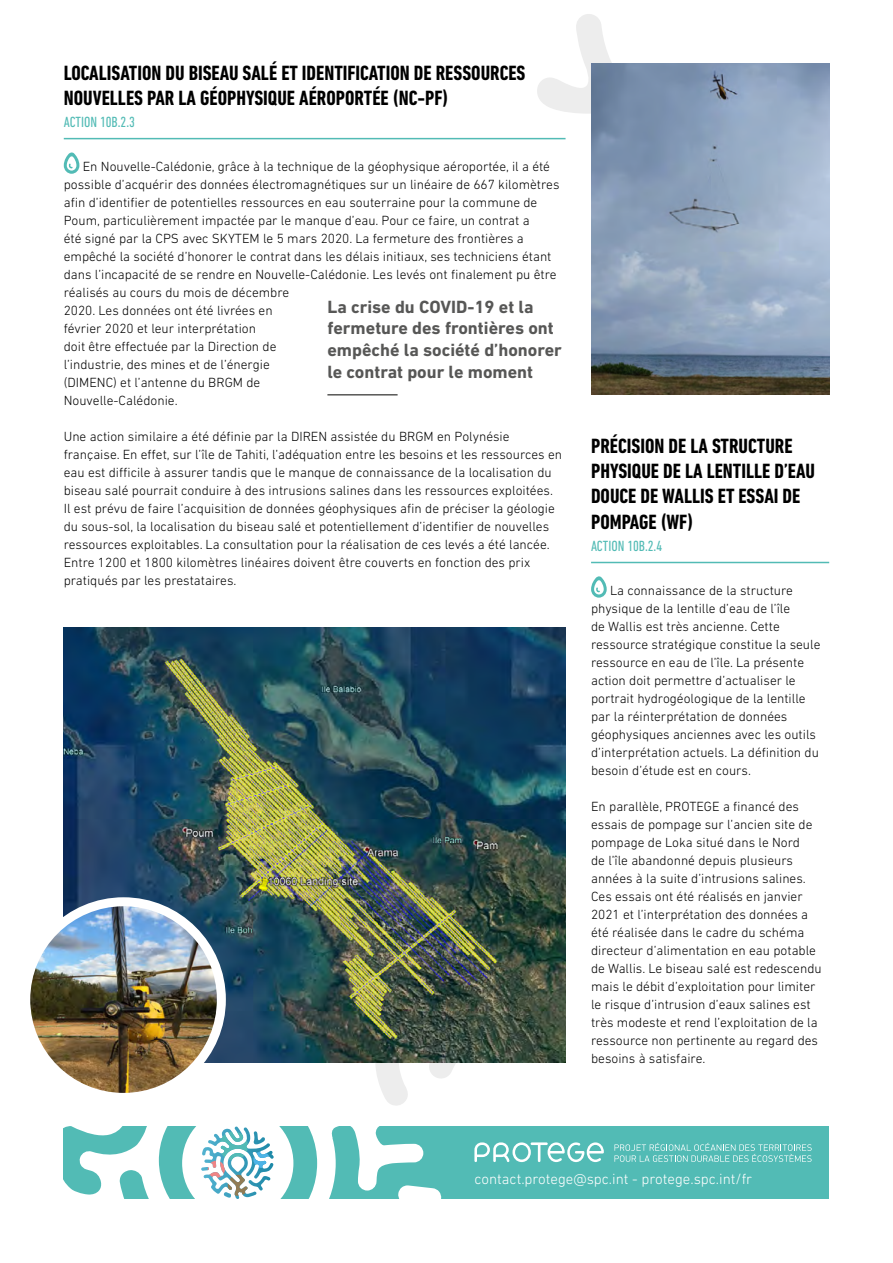
<style>
.page{position:relative;width:893px;height:1263px;background:#fff}
.page>*{position:absolute;margin:0;border:0;box-sizing:border-box;transform-origin:0 0}
.t1{font:700 condensed 21px/25.2px "DIN Next LT Pro";color:#000}
.t2{font:700 18px/21.6px "DIN Next LT Pro";color:#575756}
.t3{font:300 15px "DIN Next LT Pro";color:#fff}
.t4{font:condensed 15px "DIN Next LT Pro";color:#52bbb5}
.t5{font:300 13.5px/18px "DIN Next LT Pro";color:#000}
</style>
<div class="page">
<svg style="left:375px;top:1063px;width:81px;height:43px"></svg>
<svg style="left:537px;top:14px;width:93px;height:100px"></svg>
<div style="left:64px;top:1126px;width:765px;height:73px;background:#52bbb5"></div>
<svg style="left:64px;top:1126px;width:377px;height:73px"></svg>
<svg style="left:474px;top:1142px;width:130px;height:20px"></svg>
<svg style="left:614px;top:1143px;width:198px;height:19px"></svg>
<hr style="left:64px;top:138px;width:502px;height:1px;background:#52bbb5">
<svg style="left:64px;top:152px;width:15px;height:22px"></svg>
<hr style="left:591px;top:562px;width:238px;height:1px;background:#52bbb5">
<svg style="left:591px;top:576px;width:16px;height:22px"></svg>
<hr style="left:327px;top:394px;width:71px;height:2px;background:#575756">
<img style="left:591px;top:64px;width:238px;height:330px">
<img style="left:64px;top:627px;width:502px;height:436px">
<img style="left:31px;top:902px;width:190px;height:190px">
<div style="left:21px;top:897px;width:205px;height:205px;border:9px solid #fff;border-radius:50%"></div>
<h1 class="t1" style="left:64px;top:60px;width:463px">LOCALISATION DU BISEAU SALÉ ET IDENTIFICATION DE RESSOURCES<br>NOUVELLES PAR LA GÉOPHYSIQUE AÉROPORTÉE (NC-PF)</h1>
<p class="t4" style="left:64px;top:114px;width:73px">ACTION 10B.2.3</p>
<p class="t5" style="left:64px;top:157px;width:497px;text-indent:19px">En Nouvelle-Calédonie, grâce à la technique de la géophysique aéroportée, il a été possible d’acquérir des données électromagnétiques sur un linéaire de 667 kilomètres afin d’identifier de potentielles ressources en eau souterraine pour la commune de Poum, particulièrement impactée par le manque d’eau. Pour ce faire, un contrat a<br>été signé par la CPS avec SKYTEM le 5 mars 2020. La fermeture des frontières a empêché la société d’honorer le contrat dans les délais initiaux, ses techniciens étant dans l’incapacité de se rendre en Nouvelle-Calédonie. Les levés ont finalement pu être réalisés au cours du mois de décembre<br>2020. Les données ont été livrées en<br>février 2020 et leur interprétation<br>doit être effectuée par la Direction de<br>l’industrie, des mines et de l’énergie<br>(DIMENC) et l’antenne du BRGM de<br>Nouvelle-Calédonie.</p>
<p class="t5" style="left:64px;top:427px;width:500px">Une action similaire a été définie par la DIREN assistée du BRGM en Polynésie française. En effet, sur l’île de Tahiti, l’adéquation entre les besoins et les ressources en eau est difficile à assurer tandis que le manque de connaissance de la localisation du biseau salé pourrait conduire à des intrusions salines dans les ressources exploitées.<br>Il est prévu de faire l’acquisition de données géophysiques afin de préciser la géologie du sous-sol, la localisation du biseau salé et potentiellement d’identifier de nouvelles ressources exploitables. La consultation pour la réalisation de ces levés a été lancée.<br>Entre 1200 et 1800 kilomètres linéaires doivent être couverts en fonction des prix pratiqués par les prestataires.</p>
<h1 class="t1" style="left:591px;top:433px;width:225px">PRÉCISION DE LA STRUCTURE<br>PHYSIQUE DE LA LENTILLE D’EAU<br>DOUCE DE WALLIS ET ESSAI DE<br>POMPAGE (WF)</h1>
<h2 class="t2" style="left:327px;top:296px;width:236px">La crise du COVID-19 et la fermeture des frontières ont empêché la société d’honorer le contrat pour le moment</h2>
<p class="t4" style="left:591px;top:538px;width:73px">ACTION 10B.2.4</p>
<p class="t5" style="left:591px;top:581px;width:231px;text-indent:19px">La connaissance de la structure physique de la lentille d’eau de l’île<br>de Wallis est très ancienne. Cette ressource stratégique constitue la seule ressource en eau de l’île. La présente action doit permettre d’actualiser le portrait hydrogéologique de la lentille par la réinterprétation de données géophysiques anciennes avec les outils d’interprétation actuels. La définition du besoin d’étude est en cours.</p>
<p class="t5" style="left:591px;top:797px;width:232px">En parallèle, PROTEGE a financé des essais de pompage sur l’ancien site de pompage de Loka situé dans le Nord<br>de l’île abandonné depuis plusieurs années à la suite d’intrusions salines.<br>Ces essais ont été réalisés en janvier 2021 et l’interprétation des données a été réalisée dans le cadre du schéma directeur d’alimentation en eau potable de Wallis. Le biseau salé est redescendu mais le débit d’exploitation pour limiter le risque d’intrusion d’eaux salines est très modeste et rend l’exploitation de la ressource non pertinente au regard des besoins à satisfaire.</p>
<p class="t3" style="left:474px;top:1170px;width:279px">contact.protege@spc.int - protege.spc.int/fr</p>
</div>
